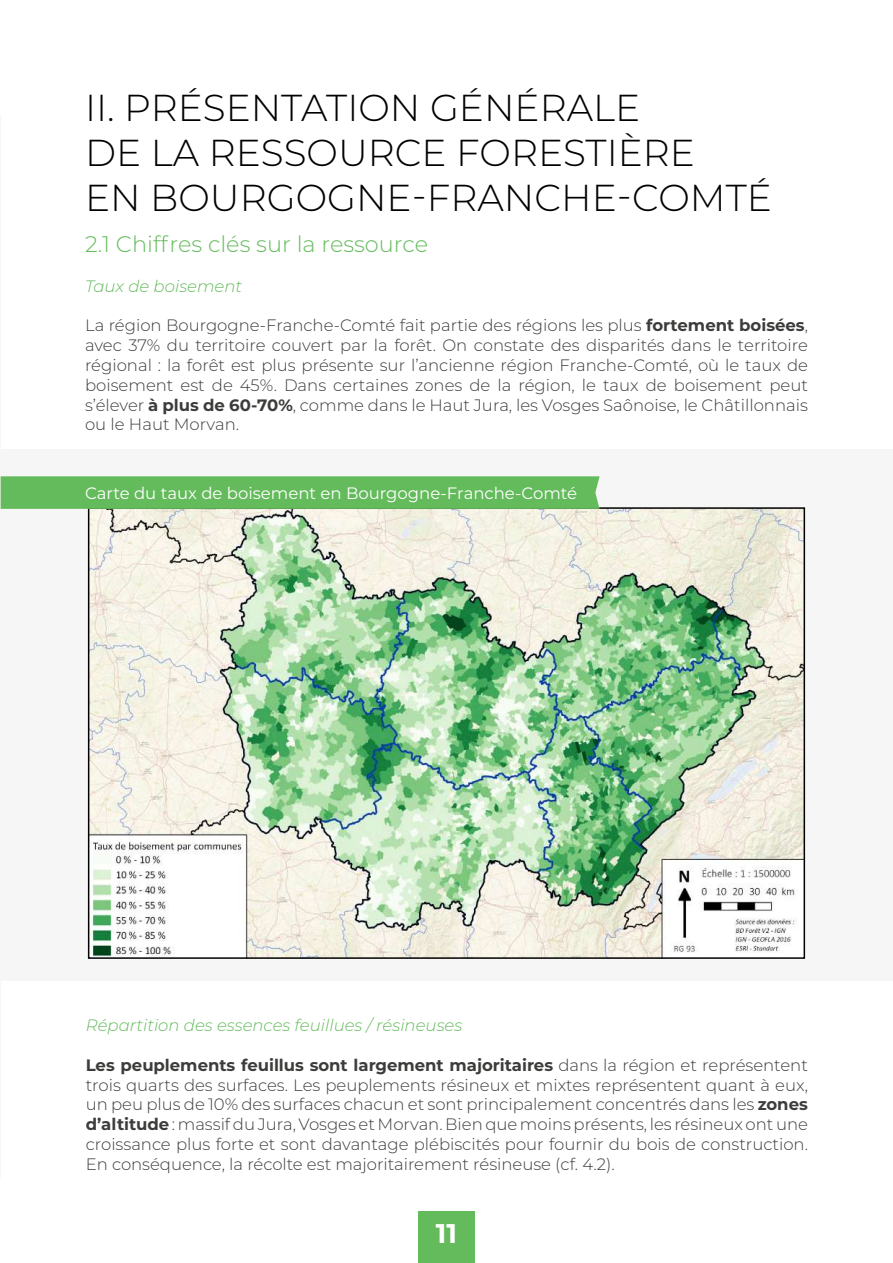
<style>
.page{position:relative;width:893px;height:1263px;background:#fff}
.page>*{position:absolute;margin:0;border:0;box-sizing:border-box;transform-origin:0 0}
.t1{font:300 37.5px/45px "Montserrat";color:#000}
.t2{font:700 27px "Montserrat Alternates";color:#fff}
.t3{font:300 22.5px "Montserrat";color:#64bb5c}
.t4{font:300 16.5px/19.8px "Montserrat";color:#3c3c3b;text-align:justify}
.t5{font:italic 300 16.5px "Montserrat";color:#64bb5c}
.t6{font:16.5px "Montserrat";color:#fff}
.s1{font-weight:700}
</style>
<div class="page">
<div style="left:418px;top:1211px;width:57px;height:52px;background:#64bb5c"></div>
<hr style="left:0;top:115px;width:1px;height:1063px;background:#f6f6f6">
<div style="left:0;top:449px;width:893px;height:532px;background:#f6f6f6"></div>
<img style="left:91px;top:510px;width:711px;height:446px">
<div style="left:1px;top:476px;width:599px;height:33px;background:#64bb5c"></div>
<h1 class="t1" style="left:85px;top:84px;width:688px">II. PRÉSENTATION GÉNÉRALE<br>DE LA RESSOURCE FORESTIÈRE<br>EN BOURGOGNE-FRANCHE-COMTÉ</h1>
<h3 class="t3" style="left:85px;top:229px;width:345px">2.1 Chiffres clés sur la ressource</h3>
<p class="t5" style="left:85px;top:275px;width:159px">Taux de boisement</p>
<p class="t4" style="left:85px;top:315px;width:724px">La région Bourgogne-Franche-Comté fait partie des régions les plus <span class="s1">fortement boisées</span>, avec 37% du territoire couvert par la forêt. On constate des disparités dans le territoire régional : la forêt est plus présente sur l’ancienne région Franche-Comté, où le taux de boisement est de 45%. Dans certaines zones de la région, le taux de boisement peut s’élever <span class="s1">à plus de 60-70%</span>, comme dans le Haut Jura, les Vosges Saônoise, le Châtillonnais ou le Haut Morvan.</p>
<p class="t6" style="left:85px;top:482px;width:494px">Carte du taux de boisement en Bourgogne-Franche-Comté</p>
<p class="t5" style="left:86px;top:1014px;width:378px">Répartition des essences feuillues / résineuses</p>
<p class="t4" style="left:86px;top:1054px;width:724px"><span class="s1">Les peuplements feuillus sont largement majoritaires</span> dans la région et représentent trois quarts des surfaces. Les peuplements résineux et mixtes représentent quant à eux, un peu plus de 10% des surfaces chacun et sont principalement concentrés dans les <span class="s1">zones d’altitude</span> : massif du Jura, Vosges et Morvan. Bien que moins présents, les résineux ont une croissance plus forte et sont davantage plébiscités pour fournir du bois de construction.<br>En conséquence, la récolte est majoritairement résineuse (cf. 4.2).</p>
<h2 class="t2" style="left:436px;top:1213px;width:23px">11</h2>
</div>
